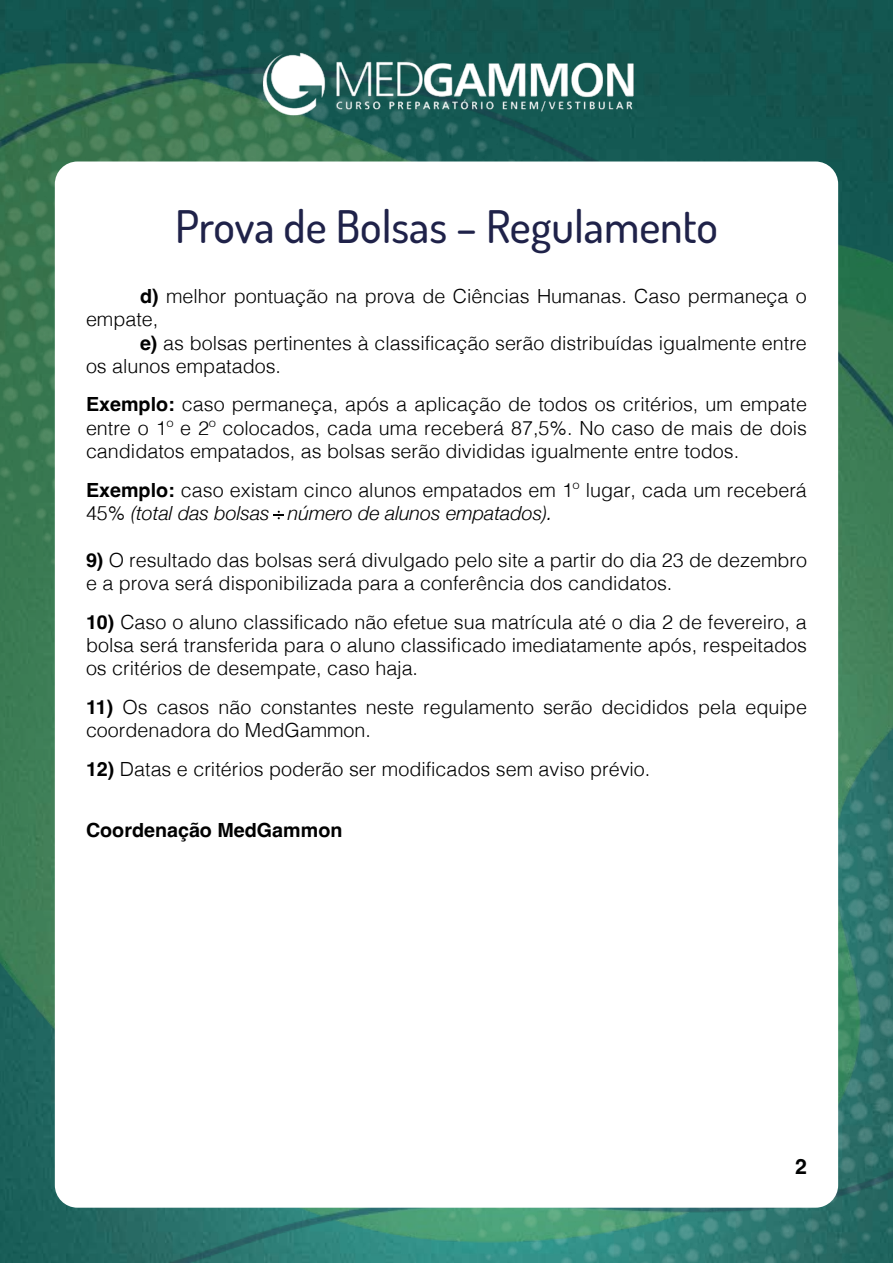
<style>
.page{position:relative;width:893px;height:1263px;background:#14544f}
.page>*{position:absolute;margin:0;border:0;box-sizing:border-box;transform-origin:0 0}
.t1{font:45px "Dosis";color:#1f2249}
.t2{font:700 21px "Helvetica";color:#020303}
.t3{font:300 19.5px/23.4px "Helvetica";color:#010101}
.t4{font:italic 300 19.5px "Helvetica Neue";color:#010101}
.t5{font:700 19.5px "Helvetica";color:#010101}
.s1{font-weight:700}
.s2{font-family:"Helvetica";font-style:normal}
</style>
<div class="page">
<img style="left:0;top:47px;width:893px;height:1216px">
<div style="left:55px;top:161px;width:783px;height:1047px;background:#fff;border-radius:23px"></div>
<img style="left:227px;top:36px;width:439px;height:107px">
<svg style="left:274px;top:511px;width:10px;height:8px"></svg>
<h1 class="t1" style="left:175px;top:196px;width:544px">Prova de Bolsas – Regulamento</h1>
<p class="t3" style="left:86px;top:283px;width:722px;text-indent:54px"><span class="s1">d)</span> melhor pontuação na prova de Ciências Humanas. Caso permaneça o empate,</p>
<p class="t3" style="left:86px;top:330px;width:722px;text-indent:54px"><span class="s1">e)</span> as bolsas pertinentes à classificação serão distribuídas igualmente entre os alunos empatados.</p>
<p class="t3" style="left:86px;top:391px;width:722px;text-align:justify"><span class="s1">Exemplo:</span> caso permaneça, após a aplicação de todos os critérios, um empate entre o 1º e 2º colocados, cada uma receberá 87,5%. No caso de mais de dois candidatos empatados, as bolsas serão divididas igualmente entre todos.</p>
<p class="t3" style="left:86px;top:477px;width:722px"><span class="s1">Exemplo:</span> caso existam cinco alunos empatados em 1º lugar, cada um receberá</p>
<p class="t4" style="left:86px;top:498px;width:468px"><span class="s2">45%</span> (total das bolsas número de alunos empatados).</p>
<p class="t3" style="left:86px;top:547px;width:723px"><span class="s1">9)</span> O resultado das bolsas será divulgado pelo site a partir do dia 23 de dezembro e a prova será disponibilizada para a conferência dos candidatos.</p>
<p class="t3" style="left:86px;top:609px;width:722px;text-align:justify"><span class="s1">10)</span> Caso o aluno classificado não efetue sua matrícula até o dia 2 de fevereiro, a bolsa será transferida para o aluno classificado imediatamente após, respeitados os critérios de desempate, caso haja.</p>
<p class="t3" style="left:86px;top:694px;width:722px"><span class="s1">11)</span> Os casos não constantes neste regulamento serão decididos pela equipe coordenadora do MedGammon.</p>
<p class="t3" style="left:86px;top:756px;width:566px"><span class="s1">12)</span> Datas e critérios poderão ser modificados sem aviso prévio.</p>
<p class="t5" style="left:86px;top:819px;width:258px">Coordenação MedGammon</p>
<p class="t2" style="left:795px;top:1154px;width:13px">2</p>
</div>
